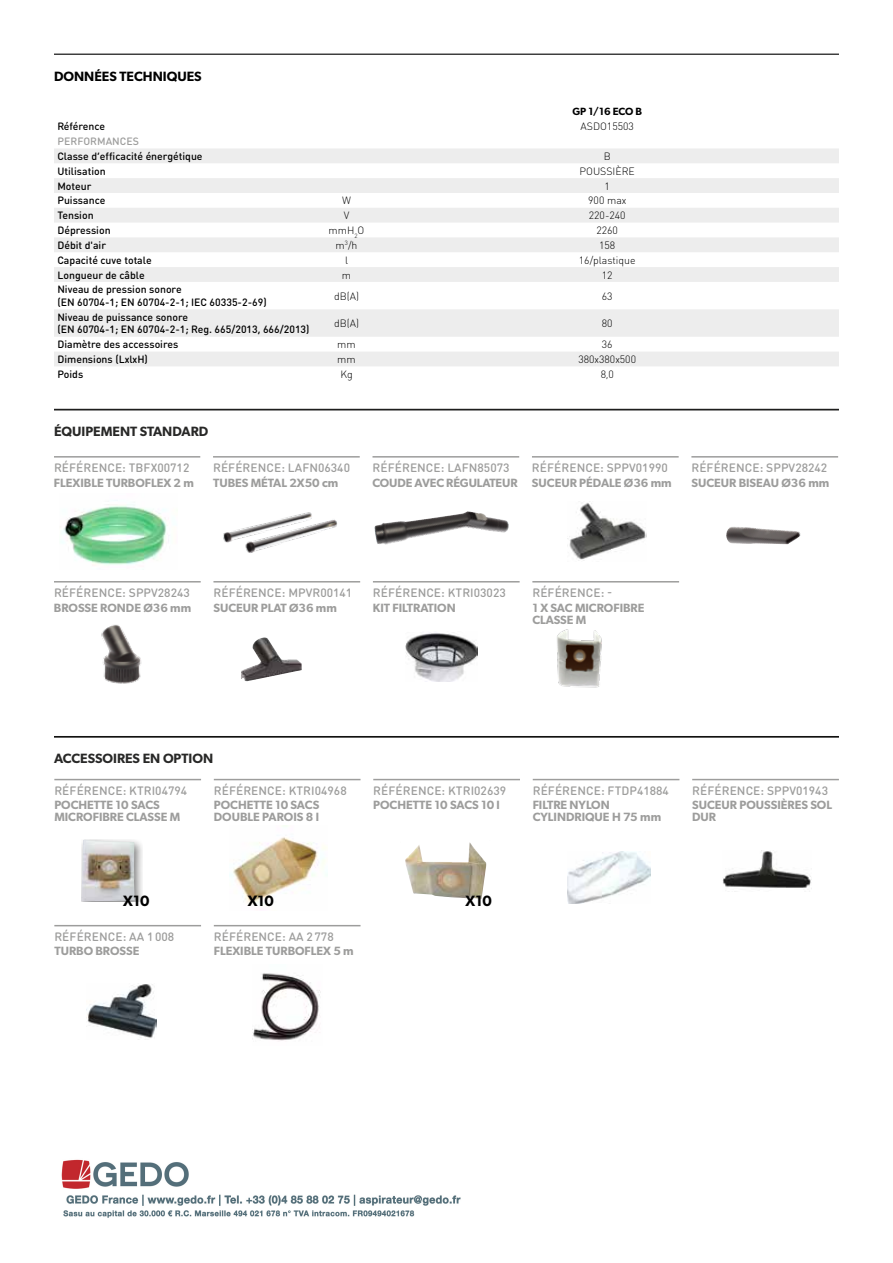
<style>
.page{position:relative;width:893px;height:1263px;background:#fff}
.page>*{position:absolute;margin:0;border:0;box-sizing:border-box;transform-origin:0 0}
.t1{font:600 15px "Gibson";color:#000}
.t2{font:600 13.5px "Gibson";color:#282827}
.t3{font:600 13.5px "Gibson";color:#000}
.t4{font:600 12px/12px "Gibson";color:#9d9d9c}
.t5{font:500 12px "DIN Round Pro";letter-spacing:.005em;color:#9d9d9c}
.t6{font:500 10.5px/12.6px "DIN Round Pro";color:#000}
.t7{font:300 10.5px "DIN Round Pro";color:#000}
.t8{font:500 10.5px "DIN Round Pro";letter-spacing:.005em;color:#9d9d9c}
.t9{font:600 10.5px "Gibson";color:#000}
</style>
<div class="page">
<div style="left:81px;top:839px;width:61px;height:62px;background:#000;opacity:.5"></div>
<img style="left:81px;top:839px;width:54px;height:62px">
<hr style="left:54px;top:54px;width:785px;height:1px;background:#000">
<hr style="left:54px;top:409px;width:785px;height:1px;background:#282827">
<hr style="left:54px;top:736px;width:785px;height:2px;background:#282827">
<svg style="left:54px;top:149px;width:785px;height:217px;fill:#ededed"></svg>
<img style="left:419px;top:511px;width:48px;height:9px">
<img style="left:241px;top:637px;width:61px;height:44px">
<hr style="left:532px;top:456px;width:147px;height:2px;background:#9d9d9c">
<hr style="left:54px;top:456px;width:146px;height:2px;background:#9d9d9c">
<hr style="left:213px;top:456px;width:147px;height:2px;background:#9d9d9c">
<hr style="left:372px;top:456px;width:147px;height:2px;background:#9d9d9c">
<hr style="left:691px;top:456px;width:147px;height:2px;background:#9d9d9c">
<img style="left:726px;top:527px;width:62px;height:17px">
<img style="left:101px;top:624px;width:41px;height:60px">
<hr style="left:213px;top:581px;width:147px;height:1px;background:#9d9d9c">
<hr style="left:532px;top:581px;width:147px;height:1px;background:#9d9d9c">
<hr style="left:373px;top:581px;width:147px;height:1px;background:#9d9d9c">
<hr style="left:54px;top:581px;width:147px;height:1px;background:#9d9d9c">
<hr style="left:54px;top:779px;width:147px;height:1px;background:#9d9d9c">
<hr style="left:214px;top:779px;width:147px;height:1px;background:#9d9d9c">
<hr style="left:373px;top:779px;width:147px;height:1px;background:#9d9d9c">
<hr style="left:533px;top:779px;width:146px;height:1px;background:#9d9d9c">
<hr style="left:692px;top:779px;width:147px;height:1px;background:#9d9d9c">
<img style="left:406px;top:632px;width:71px;height:50px">
<img style="left:61px;top:500px;width:108px;height:65px">
<img style="left:723px;top:851px;width:89px;height:41px">
<img style="left:86px;top:984px;width:71px;height:54px">
<img style="left:252px;top:973px;width:69px;height:68px">
<img style="left:229px;top:825px;width:99px;height:78px">
<img style="left:567px;top:851px;width:83px;height:52px">
<img style="left:405px;top:842px;width:82px;height:57px">
<hr style="left:54px;top:925px;width:147px;height:1px;background:#9d9d9c">
<hr style="left:214px;top:925px;width:147px;height:1px;background:#9d9d9c">
<img style="left:223px;top:512px;width:114px;height:41px">
<img style="left:557px;top:629px;width:45px;height:59px">
<img style="left:567px;top:503px;width:79px;height:58px">
<img style="left:61px;top:1159px;width:400px;height:59px">
<p class="t3" style="left:54px;top:68px;width:149px">DONNÉES TECHNIQUES</p>
<p class="t9" style="left:572px;top:105px;width:71px">GP 1/16 ECO B</p>
<p class="t6" style="left:57px;top:120px;width:49px">Référence</p>
<p class="t7" style="left:580px;top:120px;width:55px">ASDO15503</p>
<p class="t8" style="left:57px;top:134px;width:83px">PERFORMANCES</p>
<p class="t6" style="left:57px;top:149px;width:147px">Classe d’efficacité énergétique</p>
<p class="t7" style="left:604px;top:149px;width:9px">B</p>
<p class="t6" style="left:57px;top:164px;width:50px">Utilisation</p>
<p class="t7" style="left:580px;top:164px;width:57px">POUSSIÈRE</p>
<p class="t6" style="left:57px;top:179px;width:36px">Moteur</p>
<p class="t7" style="left:604px;top:179px;width:7px">1</p>
<p class="t6" style="left:57px;top:194px;width:49px">Puissance</p>
<p class="t7" style="left:342px;top:194px;width:10px">W</p>
<p class="t7" style="left:588px;top:194px;width:39px">900 max</p>
<p class="t6" style="left:57px;top:209px;width:38px">Tension</p>
<p class="t7" style="left:344px;top:209px;width:7px">V</p>
<p class="t7" style="left:589px;top:209px;width:38px">220-240</p>
<p class="t6" style="left:57px;top:224px;width:55px">Dépression</p>
<p class="t7" style="left:329px;top:223px;width:37px">mmH<sub>2</sub>O</p>
<p class="t7" style="left:596px;top:223px;width:23px">2260</p>
<p class="t6" style="left:57px;top:238px;width:50px">Débit d'air</p>
<p class="t7" style="left:336px;top:238px;width:23px">m<sup>3</sup>/h</p>
<p class="t7" style="left:599px;top:238px;width:18px">158</p>
<p class="t6" style="left:57px;top:253px;width:96px">Capacité cuve totale</p>
<p class="t7" style="left:345px;top:253px;width:5px">l</p>
<p class="t7" style="left:579px;top:253px;width:58px">16/plastique</p>
<p class="t6" style="left:57px;top:268px;width:89px">Longueur de câble</p>
<p class="t7" style="left:342px;top:268px;width:11px">m</p>
<p class="t7" style="left:602px;top:268px;width:12px">12</p>
<p class="t6" style="left:57px;top:283px;width:211px">Niveau de pression sonore<br>(EN 60704-1; EN 60704-2-1; IEC 60335-2-69)</p>
<p class="t7" style="left:334px;top:289px;width:27px">dB(A)</p>
<p class="t7" style="left:602px;top:289px;width:12px">63</p>
<p class="t6" style="left:57px;top:310px;width:254px">Niveau de puissance sonore<br>(EN 60704-1; EN 60704-2-1; Reg. 665/2013, 666/2013)</p>
<p class="t7" style="left:334px;top:316px;width:27px">dB(A)</p>
<p class="t7" style="left:602px;top:316px;width:12px">80</p>
<p class="t6" style="left:57px;top:338px;width:122px">Diamètre des accessoires</p>
<p class="t7" style="left:337px;top:338px;width:20px">mm</p>
<p class="t7" style="left:602px;top:338px;width:12px">36</p>
<p class="t6" style="left:57px;top:353px;width:92px">Dimensions (LxlxH)</p>
<p class="t7" style="left:337px;top:352px;width:20px">mm</p>
<p class="t7" style="left:578px;top:352px;width:59px">380x380x500</p>
<p class="t6" style="left:57px;top:367px;width:27px">Poids</p>
<p class="t7" style="left:340px;top:367px;width:14px">Kg</p>
<p class="t7" style="left:601px;top:367px;width:15px">8,0</p>
<p class="t2" style="left:54px;top:423px;width:156px">ÉQUIPEMENT STANDARD</p>
<p class="t5" style="left:54px;top:459px;width:137px">RÉFÉRENCE: TBFX00712</p>
<p class="t5" style="left:213px;top:459px;width:139px">RÉFÉRENCE: LAFN06340</p>
<p class="t5" style="left:372px;top:459px;width:139px">RÉFÉRENCE: LAFN85073</p>
<p class="t5" style="left:532px;top:459px;width:137px">RÉFÉRENCE: SPPV01990</p>
<p class="t5" style="left:691px;top:459px;width:137px">RÉFÉRENCE: SPPV28242</p>
<p class="t4" style="left:54px;top:476px;width:141px">FLEXIBLE TURBOFLEX 2 m</p>
<p class="t4" style="left:213px;top:476px;width:127px">TUBES MÉTAL 2X50 cm</p>
<p class="t4" style="left:372px;top:476px;width:301px">COUDE AVEC RÉGULATEUR SUCEUR PÉDALE Ø36 mm</p>
<p class="t4" style="left:691px;top:476px;width:139px">SUCEUR BISEAU Ø36 mm</p>
<p class="t5" style="left:54px;top:584px;width:137px">RÉFÉRENCE: SPPV28243</p>
<p class="t5" style="left:213px;top:584px;width:140px">RÉFÉRENCE: MPVR00141</p>
<p class="t5" style="left:373px;top:584px;width:134px">RÉFÉRENCE: KTRI03023</p>
<p class="t5" style="left:532px;top:584px;width:81px">RÉFÉRENCE: -</p>
<p class="t4" style="left:54px;top:601px;width:139px">BROSSE RONDE Ø36 mm</p>
<p class="t4" style="left:213px;top:601px;width:125px">SUCEUR PLAT Ø36 mm</p>
<p class="t4" style="left:373px;top:601px;width:84px">KIT FILTRATION</p>
<p class="t4" style="left:532px;top:601px;width:114px">1 X SAC MICROFIBRE<br>CLASSE M</p>
<p class="t2" style="left:54px;top:750px;width:161px">ACCESSOIRES EN OPTION</p>
<p class="t5" style="left:54px;top:782px;width:134px">RÉFÉRENCE: KTRI04794</p>
<p class="t5" style="left:214px;top:782px;width:134px">RÉFÉRENCE: KTRI04968</p>
<p class="t5" style="left:373px;top:782px;width:134px">RÉFÉRENCE: KTRI02639</p>
<p class="t5" style="left:533px;top:782px;width:138px">RÉFÉRENCE: FTDP41884</p>
<p class="t5" style="left:692px;top:782px;width:137px">RÉFÉRENCE: SPPV01943</p>
<p class="t4" style="left:54px;top:799px;width:127px">POCHETTE 10 SACS<br>MICROFIBRE CLASSE M</p>
<p class="t4" style="left:214px;top:799px;width:107px">POCHETTE 10 SACS<br>DOUBLE PAROIS 8 l</p>
<p class="t4" style="left:373px;top:799px;width:128px">POCHETTE 10 SACS 10 l</p>
<p class="t4" style="left:533px;top:799px;width:130px">FILTRE NYLON<br>CYLINDRIQUE H 75 mm</p>
<p class="t4" style="left:692px;top:799px;width:141px">SUCEUR POUSSIÈRES SOL<br>DUR</p>
<p class="t1" style="left:123px;top:892px;width:28px">X10</p>
<p class="t1" style="left:248px;top:892px;width:28px">X10</p>
<p class="t5" style="left:54px;top:928px;width:121px">RÉFÉRENCE: AA 1008</p>
<p class="t5" style="left:214px;top:928px;width:121px">RÉFÉRENCE: AA 2778</p>
<p class="t4" style="left:54px;top:945px;width:87px">TURBO BROSSE</p>
<p class="t4" style="left:214px;top:945px;width:141px">FLEXIBLE TURBOFLEX 5 m</p>
<p class="t1" style="left:466px;top:892px;width:28px">X10</p>
</div>
